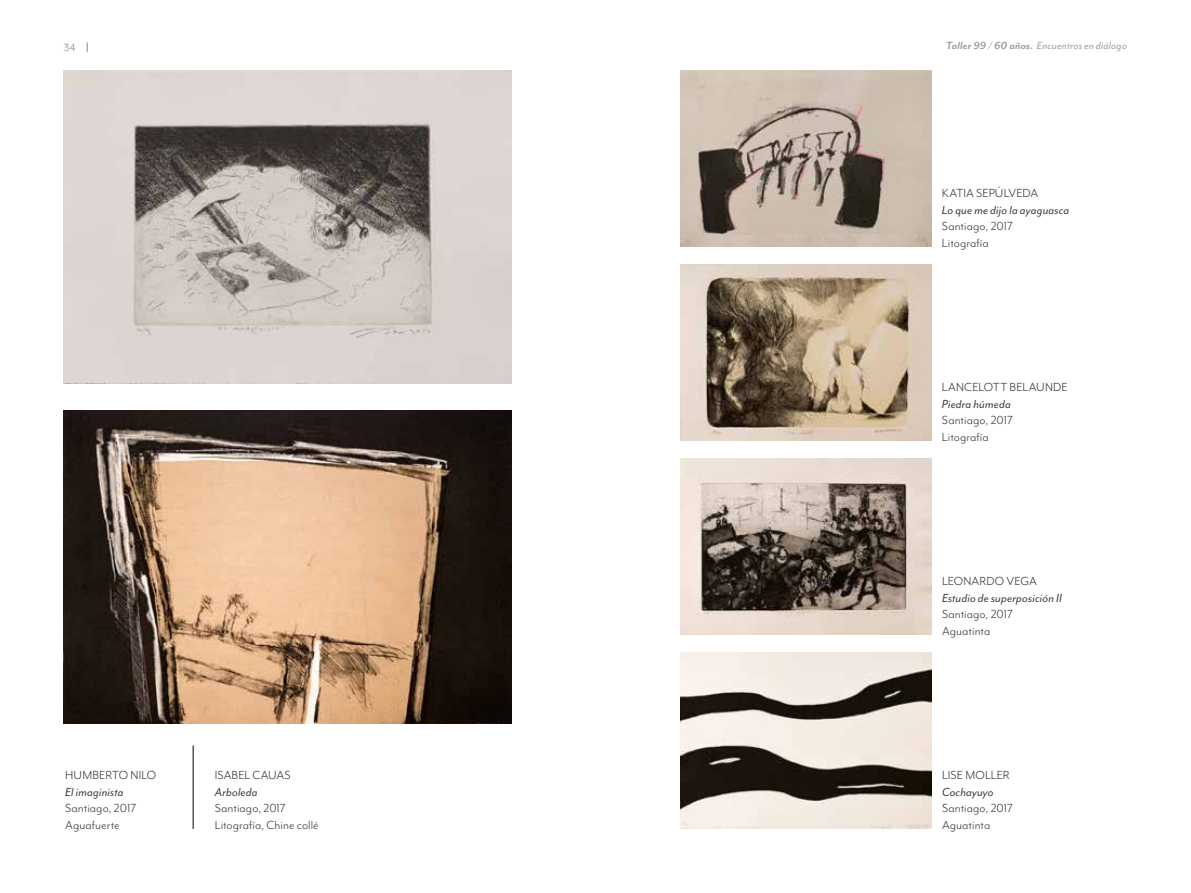
<style>
.page{position:relative;width:1191px;height:893px;background:#fff}
.page>*{position:absolute;margin:0;border:0;box-sizing:border-box;transform-origin:0 0}
.t1{font:13.5px/16.5px "Mr Eaves Mod OT";letter-spacing:.01em;color:#3c3c3b}
.t2{font:italic 13.5px "Mr Eaves Mod OT";letter-spacing:.01em;color:#3c3c3b}
.t3{font:italic 12px "Mr Eaves Mod OT";letter-spacing:.015em;color:#9d9d9c}
.t4{font:12px "Mr Eaves Mod OT";color:#9d9d9c}
.s1{font-weight:700}
</style>
<div class="page">
<img style="left:64px;top:71px;width:447px;height:313px">
<img style="left:680px;top:71px;width:251px;height:176px">
<img style="left:680px;top:265px;width:251px;height:176px">
<img style="left:680px;top:459px;width:251px;height:176px">
<img style="left:680px;top:653px;width:251px;height:176px">
<hr style="left:193px;top:745px;width:1px;height:84px;background:#000">
<img style="left:64px;top:410px;width:447px;height:313px">
<p class="t4" style="left:64px;top:41px;width:13px">34</p>
<p class="t3" style="left:946px;top:39px;width:182px"><span class="s1">Taller 99 / 60 años.</span> Encuentros en diálogo</p>
<p class="t1" style="left:942px;top:185px;width:98px">KATIA SEPÚLVEDA</p>
<p class="t2" style="left:942px;top:202px;width:129px">Lo que me dijo la ayaguasca</p>
<p class="t1" style="left:942px;top:218px;width:72px">Santiago, 2017<br>Litografía</p>
<p class="t1" style="left:942px;top:379px;width:127px">LANCELOTT BELAUNDE</p>
<p class="t2" style="left:942px;top:396px;width:71px">Piedra húmeda</p>
<p class="t1" style="left:942px;top:412px;width:72px">Santiago, 2017<br>Litografía</p>
<p class="t1" style="left:65px;top:767px;width:93px">HUMBERTO NILO</p>
<p class="t2" style="left:65px;top:785px;width:60px">El imaginista</p>
<p class="t1" style="left:65px;top:800px;width:72px">Santiago, 2017<br>Aguafuerte</p>
<p class="t1" style="left:215px;top:767px;width:77px">ISABEL CAUAS</p>
<p class="t2" style="left:215px;top:785px;width:44px">Arboleda</p>
<p class="t1" style="left:215px;top:800px;width:105px">Santiago, 2017<br>Litografía, Chine collé</p>
<p class="t1" style="left:942px;top:573px;width:96px">LEONARDO VEGA</p>
<p class="t2" style="left:942px;top:590px;width:121px">Estudio de superposición II</p>
<p class="t1" style="left:942px;top:606px;width:72px">Santiago, 2017<br>Aguatinta</p>
<p class="t1" style="left:942px;top:767px;width:69px">LISE MOLLER</p>
<p class="t2" style="left:942px;top:784px;width:53px">Cochayuyo</p>
<p class="t1" style="left:942px;top:800px;width:72px">Santiago, 2017<br>Aguatinta</p>
</div>
